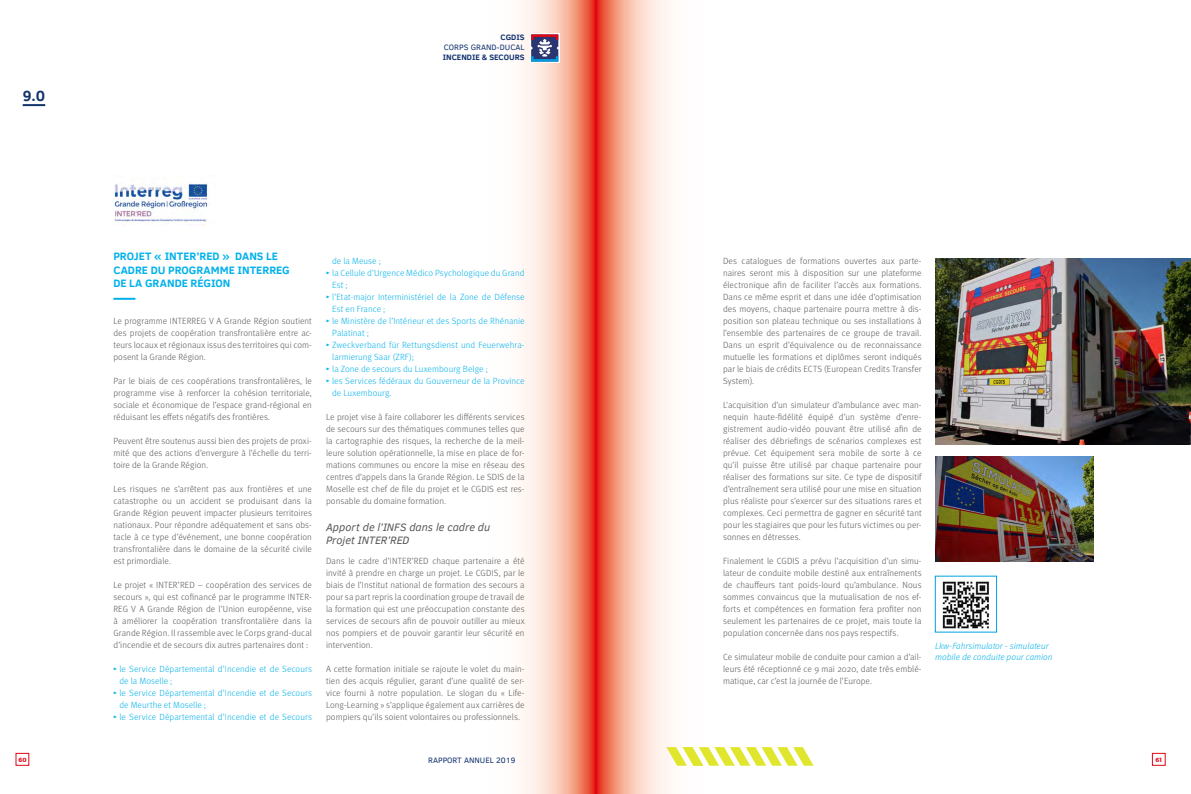
<style>
.page{position:relative;width:1191px;height:794px;background:#fff}
.page>*{position:absolute;margin:0;border:0;box-sizing:border-box;transform-origin:0 0}
.t1{font:700 15.1px "Clear Sans";color:#12326e}
.t2{font:700 11px/13.2px "Clear Sans";color:#00b1eb}
.t3{font:italic 11px/13.2px "Clear Sans";color:#575756}
.t4{font:300 9px/12px "Meta Pro";letter-spacing:.005em;color:#575756;text-align:justify}
.t5{font:300 9px "Meta Pro";letter-spacing:.005em;color:#00b1eb}
.t6{font:italic 300 9px/10.8px "Meta Pro";letter-spacing:.005em;color:#00b1eb}
.t7{font:8px "Clear Sans";color:#12326e}
.t8{font:700 8px "Clear Sans";color:#12326e}
.t9{font:700 6px "Montserrat";color:#e30613}
</style>
<div class="page">
<svg style="left:522px;top:0;width:73px;height:794px;background:#f7b7a6"></svg>
<svg style="left:595px;top:0;width:219px;height:794px"></svg>
<div style="left:16px;top:753px;width:13px;height:12px;border:1px solid #e30613"></div>
<div style="left:1152px;top:753px;width:13px;height:12px;border:1px solid #e30613"></div>
<img style="left:114px;top:183px;width:96px;height:42px">
<svg style="left:530px;top:33px;width:29px;height:30px"></svg>
<svg style="left:531px;top:34px;width:27px;height:28px"></svg>
<hr style="left:113px;top:298px;width:22px;height:2px;background:#00b1eb">
<hr style="left:23px;top:104px;width:22px;height:2px;background:#12326e">
<img style="left:935px;top:258px;width:256px;height:186px">
<img style="left:935px;top:456px;width:158px;height:106px">
<svg style="left:666px;top:747px;width:147px;height:18px"></svg>
<img style="left:942px;top:581px;width:47px;height:48px">
<h1 class="t1" style="left:23px;top:85px;width:24px">9.0</h1>
<p class="t8" style="left:500px;top:32px;width:26px">CGDIS</p>
<p class="t7" style="left:444px;top:42px;width:82px">CORPS GRAND-DUCAL</p>
<p class="t8" style="left:443px;top:51px;width:83px">INCENDIE &amp; SECOURS</p>
<p class="t2" style="left:113px;top:249px;width:178px">PROJET « INTER’RED » DANS LE<br>CADRE DU PROGRAMME INTERREG<br>DE LA GRANDE RÉGION</p>
<p class="t4" style="left:113px;top:314px;width:200px">Le programme INTERREG V A Grande Région soutient des projets de coopération transfrontalière entre ac&shy;teurs locaux et régionaux issus des territoires qui com&shy;posent la Grande Région.</p>
<p class="t4" style="left:113px;top:374px;width:200px">Par le biais de ces coopérations transfrontalières, le programme vise à renforcer la cohésion territoriale, sociale et économique de l’espace grand-régional en réduisant les effets négatifs des frontières.</p>
<p class="t4" style="left:113px;top:434px;width:200px">Peuvent être soutenus aussi bien des projets de proxi&shy;mité que des actions d’envergure à l’échelle du terri&shy;toire de la Grande Région.</p>
<p class="t4" style="left:113px;top:482px;width:200px">Les risques ne s’arrêtent pas aux frontières et une catastrophe ou un accident se produisant dans la Grande Région peuvent impacter plusieurs territoires nationaux. Pour répondre adéquatement et sans obs&shy;tacle à ce type d’événement, une bonne coopération transfrontalière dans le domaine de la sécurité civile est primordiale.</p>
<p class="t4" style="left:113px;top:578px;width:200px">Le projet « INTER’RED – coopération des services de secours », qui est cofinancé par le programme INTER-REG V A Grande Région de l’Union européenne, vise à améliorer la coopération transfrontalière dans la Grande Région. Il rassemble avec le Corps grand-ducal d’incendie et de secours dix autres partenaires dont :</p>
<p class="t5" style="left:113px;top:662px;width:200px">▸ le Service Départemental d’Incendie et de Secours</p>
<p class="t5" style="left:119px;top:674px;width:54px">de la Moselle ;</p>
<p class="t5" style="left:113px;top:686px;width:200px">▸ le Service Départemental d’Incendie et de Secours</p>
<p class="t5" style="left:119px;top:698px;width:88px">de Meurthe et Moselle ;</p>
<p class="t5" style="left:113px;top:710px;width:200px">▸ le Service Départemental d’Incendie et de Secours</p>
<p class="t5" style="left:332px;top:254px;width:50px">de la Meuse ;</p>
<p class="t5" style="left:326px;top:266px;width:200px">▸ la Cellule d’Urgence Médico Psychologique du Grand</p>
<p class="t5" style="left:332px;top:278px;width:17px">Est ;</p>
<p class="t5" style="left:326px;top:290px;width:200px">▸ l’Etat-major Interministériel de la Zone de Défense</p>
<p class="t5" style="left:332px;top:302px;width:55px">Est en France ;</p>
<p class="t5" style="left:326px;top:314px;width:200px">▸ le Ministère de l’Intérieur et des Sports de Rhénanie</p>
<p class="t5" style="left:332px;top:326px;width:38px">Palatinat ;</p>
<p class="t5" style="left:326px;top:338px;width:200px">▸ Zweckverband für Rettungsdienst und Feuerwehra-</p>
<p class="t5" style="left:332px;top:350px;width:83px">larmierung Saar (ZRF);</p>
<p class="t5" style="left:326px;top:362px;width:163px">▸ la Zone de secours du Luxembourg Belge ;</p>
<p class="t5" style="left:326px;top:374px;width:200px">▸ les Services fédéraux du Gouverneur de la Province</p>
<p class="t5" style="left:332px;top:386px;width:61px">de Luxembourg.</p>
<p class="t4" style="left:326px;top:410px;width:200px">Le projet vise à faire collaborer les différents services de secours sur des thématiques communes telles que la cartographie des risques, la recherche de la meil&shy;leure solution opérationnelle, la mise en place de for&shy;mations communes ou encore la mise en réseau des centres d’appels dans la Grande Région. Le SDIS de la Moselle est chef de file du projet et le CGDIS est res&shy;ponsable du domaine formation.</p>
<p class="t3" style="left:326px;top:520px;width:166px">Apport de l’INFS dans le cadre du<br>Projet INTER’RED</p>
<p class="t4" style="left:326px;top:554px;width:200px">Dans le cadre d’INTER’RED chaque partenaire a été invité à prendre en charge un projet. Le CGDIS, par le biais de l’Institut national de formation des secours a pour sa part repris la coordination groupe de travail de la formation qui est une préoccupation constante des services de secours afin de pouvoir outiller au mieux nos pompiers et de pouvoir garantir leur sécurité en intervention.</p>
<p class="t4" style="left:326px;top:662px;width:200px">A cette formation initiale se rajoute le volet du main&shy;tien des acquis régulier, garant d’une qualité de ser&shy;vice fourni à notre population. Le slogan du « Life-Long-Learning » s’applique également aux carrières de pompiers qu’ils soient volontaires ou professionnels.</p>
<p class="t4" style="left:723px;top:254px;width:200px">Des catalogues de formations ouvertes aux parte&shy;naires seront mis à disposition sur une plateforme électronique afin de faciliter l’accès aux formations.<br>Dans ce même esprit et dans une idée d’optimisation des moyens, chaque partenaire pourra mettre à dis&shy;position son plateau technique ou ses installations à l’ensemble des partenaires de ce groupe de travail.<br>Dans un esprit d’équivalence ou de reconnaissance mutuelle les formations et diplômes seront indiqués par le biais de crédits ECTS (European Credits Transfer System).</p>
<p class="t4" style="left:723px;top:398px;width:200px">L'acquisition d’un simulateur d’ambulance avec man&shy;nequin haute-fidélité équipé d’un système d’enre&shy;gistrement audio-vidéo pouvant être utilisé afin de réaliser des débriefings de scénarios complexes est prévue. Cet équipement sera mobile de sorte à ce qu’il puisse être utilisé par chaque partenaire pour réaliser des formations sur site. Ce type de dispositif d’entraînement sera utilisé pour une mise en situation plus réaliste pour s’exercer sur des situations rares et complexes. Ceci permettra de gagner en sécurité tant pour les stagiaires que pour les futurs victimes ou per&shy;sonnes en détresses.</p>
<p class="t4" style="left:723px;top:554px;width:200px">Finalement le CGDIS a prévu l’acquisition d’un simu&shy;lateur de conduite mobile destiné aux entraînements de chauffeurs tant poids-lourd qu’ambulance. Nous sommes convaincus que la mutualisation de nos ef&shy;forts et compétences en formation fera profiter non seulement les partenaires de ce projet, mais toute la population concernée dans nos pays respectifs.</p>
<p class="t4" style="left:723px;top:650px;width:200px">Ce simulateur mobile de conduite pour camion a d’ail&shy;leurs été réceptionné ce 9 mai 2020, date très emblé&shy;matique, car c’est la journée de l’Europe.</p>
<p class="t6" style="left:935px;top:640px;width:119px">Lkw-Fahrsimulator - simulateur mobile de conduite pour camion</p>
<p class="t9" style="left:18px;top:755px;width:10px">60</p>
<p class="t9" style="left:1155px;top:755px;width:8px">61</p>
<p class="t7" style="left:428px;top:754px;width:89px">RAPPORT ANNUEL 2019</p>
</div>
